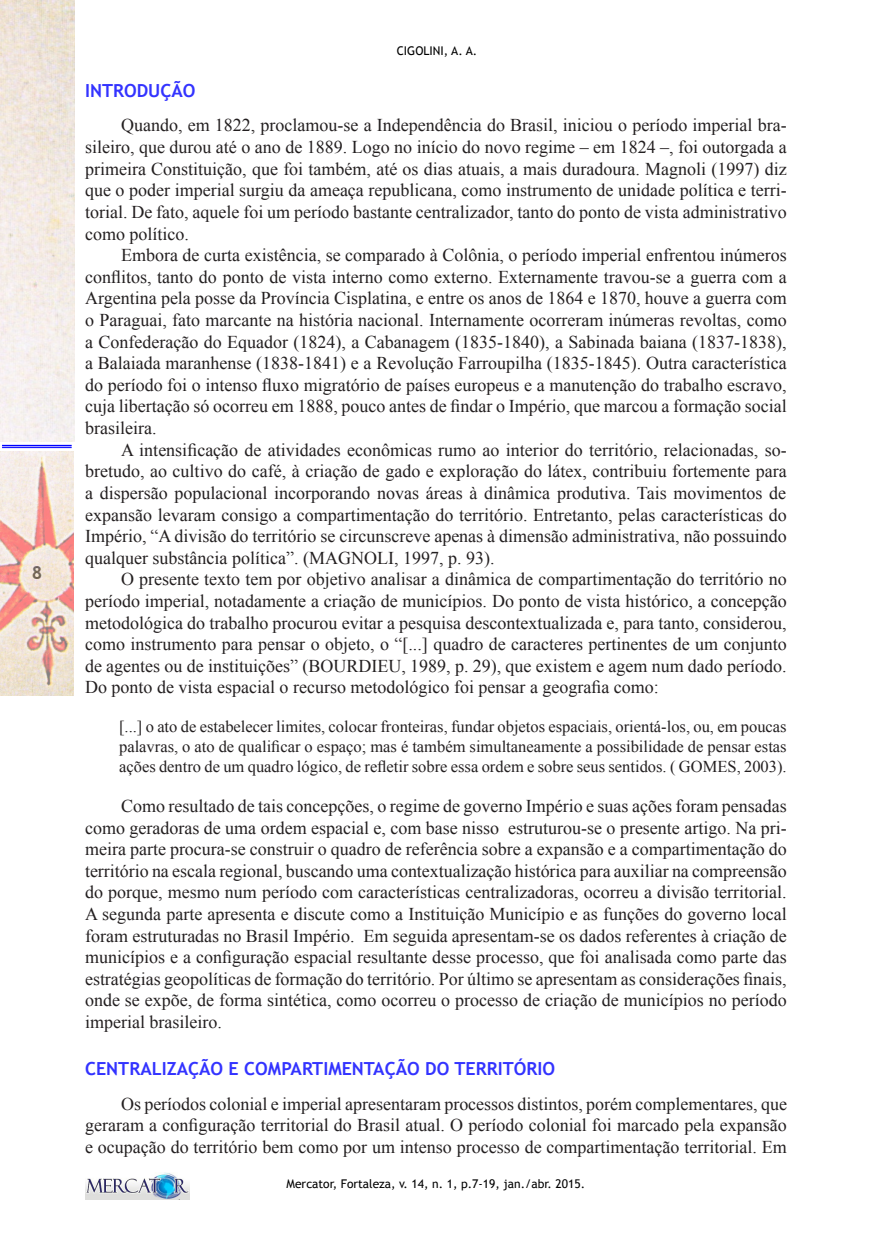
<style>
.page{position:relative;width:893px;height:1234px;background:#fff}
.page>*{position:absolute;margin:0;border:0;box-sizing:border-box;transform-origin:0 0}
.t1{font:18px/21.6px "Times New Roman";color:#231f20;text-align:justify}
.SUBTÍTULO_1{font:700 18px "Trebuchet MS";color:#33f}
.t2{font:700 18px "Trebuchet MS";color:#000}
.CITAÇÃO_DE_TESE{font:16.5px/20.2px "Times New Roman";color:#231f20;text-align:justify}
.t3{font:12px "Trebuchet MS";color:#000}
</style>
<div class="page">
<img style="left:85px;top:1172px;width:105px;height:27px">
<img style="left:0;top:451px;width:74px;height:244px">
<img style="left:0;top:0;width:74px;height:442px">
<hr style="left:2px;top:445px;width:70px;height:1px;background:#00f">
<hr style="left:2px;top:447px;width:70px;height:1px;background:#00f">
<p class="t2" style="left:32px;top:561px;width:12px">8</p>
<p class="t3" style="left:397px;top:43px;width:82px">CIGOLINI, A. A.</p>
<p class="SUBTÍTULO_1" style="left:85px;top:79px;width:112px">INTRODUÇÃO</p>
<p class="t1" style="left:85px;top:114px;width:703px;text-indent:36px">Quando, em 1822, proclamou-se a Independência do Brasil, iniciou o período imperial bra&shy;sileiro, que durou até o ano de 1889. Logo no início do novo regime – em 1824 –, foi outorgada a primeira Constituição, que foi também, até os dias atuais, a mais duradoura. Magnoli (1997) diz que o poder imperial surgiu da ameaça republicana, como instrumento de unidade política e terri&shy;torial. De fato, aquele foi um período bastante centralizador, tanto do ponto de vista administrativo como político.</p>
<p class="t1" style="left:85px;top:244px;width:703px;text-indent:36px">Embora de curta existência, se comparado à Colônia, o período imperial enfrentou inúmeros conflitos, tanto do ponto de vista interno como externo. Externamente travou-se a guerra com a Argentina pela posse da Província Cisplatina, e entre os anos de 1864 e 1870, houve a guerra com o Paraguai, fato marcante na história nacional. Internamente ocorreram inúmeras revoltas, como a Confederação do Equador (1824), a Cabanagem (1835-1840), a Sabinada baiana (1837-1838), a Balaiada maranhense (1838-1841) e a Revolução Farroupilha (1835-1845). Outra característica do período foi o intenso fluxo migratório de países europeus e a manutenção do trabalho escravo, cuja libertação só ocorreu em 1888, pouco antes de findar o Império, que marcou a formação social brasileira.</p>
<p class="t1" style="left:85px;top:438px;width:703px;text-indent:36px">A intensificação de atividades econômicas rumo ao interior do território, relacionadas, so&shy;bretudo, ao cultivo do café, à criação de gado e exploração do látex, contribuiu fortemente para a dispersão populacional incorporando novas áreas à dinâmica produtiva. Tais movimentos de expansão levaram consigo a compartimentação do território. Entretanto, pelas características do Império, “A divisão do território se circunscreve apenas à dimensão administrativa, não possuindo qualquer substância política”. (MAGNOLI, 1997, p. 93).</p>
<p class="t1" style="left:85px;top:568px;width:703px;text-indent:36px">O presente texto tem por objetivo analisar a dinâmica de compartimentação do território no período imperial, notadamente a criação de municípios. Do ponto de vista histórico, a concepção metodológica do trabalho procurou evitar a pesquisa descontextualizada e, para tanto, considerou, como instrumento para pensar o objeto, o “[...] quadro de caracteres pertinentes de um conjunto de agentes ou de instituições” (BOURDIEU, 1989, p. 29), que existem e agem num dado período.<br>Do ponto de vista espacial o recurso metodológico foi pensar a geografia como:</p>
<p class="CITAÇÃO_DE_TESE" style="left:119px;top:715px;width:669px">[...] o ato de estabelecer limites, colocar fronteiras, fundar objetos espaciais, orientá-los, ou, em poucas palavras, o ato de qualificar o espaço; mas é também simultaneamente a possibilidade de pensar estas ações dentro de um quadro lógico, de refletir sobre essa ordem e sobre seus sentidos. ( GOMES, 2003).</p>
<p class="t1" style="left:85px;top:794px;width:703px;text-indent:36px">Como resultado de tais concepções, o regime de governo Império e suas ações foram pensadas como geradoras de uma ordem espacial e, com base nisso estruturou-se o presente artigo. Na pri&shy;meira parte procura-se construir o quadro de referência sobre a expansão e a compartimentação do território na escala regional, buscando uma contextualização histórica para auxiliar na compreensão do porque, mesmo num período com características centralizadoras, ocorreu a divisão territorial.<br>A segunda parte apresenta e discute como a Instituição Município e as funções do governo local foram estruturadas no Brasil Império. Em seguida apresentam-se os dados referentes à criação de municípios e a configuração espacial resultante desse processo, que foi analisada como parte das estratégias geopolíticas de formação do território. Por último se apresentam as considerações finais, onde se expõe, de forma sintética, como ocorreu o processo de criação de municípios no período imperial brasileiro.</p>
<p class="SUBTÍTULO_1" style="left:85px;top:1057px;width:472px">CENTRALIZAÇÃO E COMPARTIMENTAÇÃO DO TERRITÓRIO</p>
<p class="t1" style="left:85px;top:1092px;width:703px;text-indent:36px">Os períodos colonial e imperial apresentaram processos distintos, porém complementares, que geraram a configuração territorial do Brasil atual. O período colonial foi marcado pela expansão e ocupação do território bem como por um intenso processo de compartimentação territorial. Em</p>
<p class="t3" style="left:287px;top:1175px;width:300px">Mercator, Fortaleza, v. 14, n. 1, p.7-19, jan./abr. 2015.</p>
</div>
